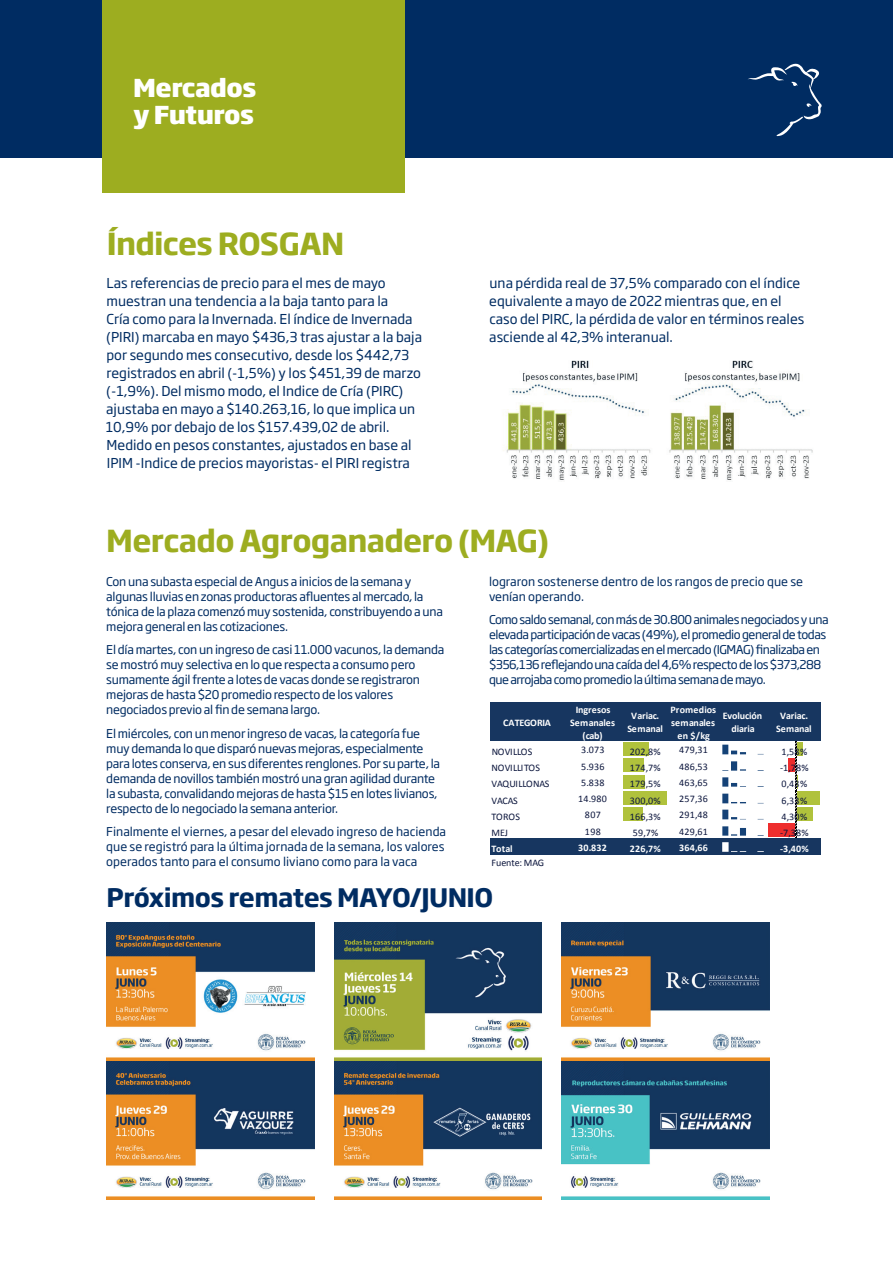
<style>
.page{position:relative;width:893px;height:1263px;background:#fff}
.page>*{position:absolute;margin:0;border:0;box-sizing:border-box;transform-origin:0 0}
.t1{font:700 30px "Soho Gothic Pro";letter-spacing:-.025em;color:#9dad20}
.t2{font:700 25.2px "Soho Gothic Pro";letter-spacing:-.025em;color:#002c62}
.t3{font:800 24.45px/27.2px "Soho Gothic Pro";letter-spacing:-.02em;color:#fff}
.t4{font:13.5px/18px "Soho Gothic Pro";color:#002c62}
.t5{font:12px/15px "Soho Gothic Pro";letter-spacing:-.02em;color:#002c62}
.t6{font:12px/15px "Soho Gothic Pro";letter-spacing:-.04em;color:#002c62}
.t7{font:12px/15px "Soho Gothic Pro";color:#002c62}
.t8{font:10.05px "Calibri";letter-spacing:.03em;color:#0c163d}
.t9{font:700 10.05px/13.2px "Calibri";color:#fff;text-align:center}
.t10{font:10.05px "Calibri";letter-spacing:-.03em;color:#0c163d}
.t11{font:10.05px "Calibri";letter-spacing:-.01em;color:#0c163d}
.t12{font:700 10.05px "Calibri";letter-spacing:-.025em;color:#fff}
</style>
<div class="page">
<div style="left:0;top:0;width:893px;height:157px;background:#002c62"></div>
<svg style="left:748px;top:64px;width:74px;height:73px"></svg>
<div style="left:102px;top:0;width:303px;height:193px;background:#9dad20"></div>
<img style="left:107px;top:922px;width:207px;height:277px">
<img style="left:334px;top:922px;width:208px;height:277px">
<img style="left:562px;top:922px;width:207px;height:277px">
<div style="left:490px;top:702px;width:332px;height:40px;background:#173660"></div>
<hr style="left:821px;top:702px;width:1px;height:40px;background:#fff">
<div style="left:490px;top:741px;width:332px;height:17px;background:#fff"></div>
<div style="left:623px;top:743px;width:26px;height:13px;background:#b0c23c"></div>
<img style="left:722px;top:744px;width:42px;height:11px">
<div style="left:796px;top:743px;width:6px;height:13px;background:#b0c23c"></div>
<div style="left:623px;top:759px;width:21px;height:13px;background:#b0c23c"></div>
<div style="left:788px;top:759px;width:7px;height:13px;background:#ee2d2d"></div>
<div style="left:623px;top:775px;width:22px;height:13px;background:#b0c23c"></div>
<div style="left:623px;top:791px;width:44px;height:13px;background:#b0c23c"></div>
<div style="left:796px;top:791px;width:24px;height:13px;background:#b0c23c"></div>
<div style="left:623px;top:807px;width:20px;height:14px;background:#b0c23c"></div>
<div style="left:796px;top:807px;width:16px;height:14px;background:#b0c23c"></div>
<div style="left:768px;top:824px;width:27px;height:13px;background:#ee2d2d"></div>
<svg style="left:795px;top:741px;width:3px;height:97px"></svg>
<div style="left:490px;top:838px;width:332px;height:17px;background:#173660"></div>
<svg style="left:821px;top:838px;width:1px;height:17px"></svg>
<img style="left:503px;top:360px;width:310px;height:120px">
<h3 class="t3" style="left:133px;top:73px;width:125px">Mercados y Futuros</h3>
<h1 class="t1" style="left:107px;top:220px;width:239px">Índices ROSGAN</h1>
<p class="t4" style="left:106px;top:274px;width:318px">Las referencias de precio para el mes de mayo muestran una tendencia a la baja tanto para la<br>Cría como para la Invernada. El índice de Invernada (PIRI) marcaba en mayo $436,3 tras ajustar a la baja por segundo mes consecutivo, desde los $442,73 registrados en abril (-1,5%) y los $451,39 de marzo (-1,9%). Del mismo modo, el Indice de Cría (PIRC) ajustaba en mayo a $140.263,16, lo que implica un 10,9% por debajo de los $157.439,02 de abril.<br>Medido en pesos constantes, ajustados en base al IPIM -Indice de precios mayoristas- el PIRI registra</p>
<p class="t4" style="left:489px;top:274px;width:317px">una pérdida real de 37,5% comparado con el índice equivalente a mayo de 2022 mientras que, en el caso del PIRC, la pérdida de valor en términos reales asciende al 42,3% interanual.</p>
<h1 class="t1" style="left:106px;top:517px;width:444px">Mercado Agroganadero (MAG)</h1>
<p class="t5" style="left:106px;top:573px;width:338px">Con una subasta especial de Angus a inicios de la semana y algunas lluvias en zonas productoras afluentes al mercado, la tónica de la plaza comenzó muy sostenida, constribuyendo a una mejora general en las cotizaciones.</p>
<p class="t5" style="left:106px;top:641px;width:339px">El día martes, con un ingreso de casi 11.000 vacunos, la demanda se mostró muy selectiva en lo que respecta a consumo pero sumamente ágil frente a lotes de vacas donde se registraron mejoras de hasta $20 promedio respecto de los valores negociados previo al fin de semana largo.</p>
<p class="t5" style="left:106px;top:725px;width:335px">El miércoles, con un menor ingreso de vacas, la categoría fue muy demanda lo que disparó nuevas mejoras, especialmente para lotes conserva, en sus diferentes renglones. Por su parte, la demanda de novillos también mostró una gran agilidad durante la subasta, convalidando mejoras de hasta $15 en lotes livianos, respecto de lo negociado la semana anterior.</p>
<p class="t7" style="left:106px;top:823px;width:341px">Finalmente el viernes, a pesar del elevado ingreso de hacienda que se registró para la última jornada de la semana, los valores operados tanto para el consumo liviano como para la vaca</p>
<p class="t7" style="left:489px;top:573px;width:316px">lograron sostenerse dentro de los rangos de precio que se venían operando.</p>
<p class="t6" style="left:489px;top:611px;width:341px">Como saldo semanal, con más de 30.800 animales negociados y una elevada participación de vacas (49%), el promedio general de todas las categorías comercializadas en el mercado (IGMAG) finalizaba en $356,136 reflejando una caída del 4,6% respecto de los $373,288 que arrojaba como promedio la última semana de mayo.</p>
<p class="t12" style="left:503px;top:715px;width:49px">CATEGORIA</p>
<p class="t9" style="left:570px;top:702px;width:46px">Ingresos<br>Semanales (cab)</p>
<p class="t9" style="left:627px;top:708px;width:37px">Variac.<br>Semanal</p>
<p class="t9" style="left:670px;top:702px;width:47px">Promedios semanales en $/kg</p>
<p class="t9" style="left:723px;top:708px;width:41px">Evolución diaria</p>
<p class="t9" style="left:776px;top:708px;width:37px">Variac.<br>Semanal</p>
<p class="t10" style="left:492px;top:745px;width:42px">NOVILLOS</p>
<p class="t8" style="left:581px;top:743px;width:25px">3.073</p>
<p class="t8" style="left:630px;top:745px;width:33px">202,8%</p>
<p class="t8" style="left:679px;top:743px;width:30px">479,31</p>
<p class="t8" style="left:781px;top:745px;width:27px">1,58%</p>
<p class="t10" style="left:492px;top:761px;width:50px">NOVILLITOS</p>
<p class="t8" style="left:581px;top:759px;width:25px">5.936</p>
<p class="t8" style="left:630px;top:761px;width:33px">174,7%</p>
<p class="t8" style="left:679px;top:759px;width:30px">486,53</p>
<p class="t8" style="left:780px;top:761px;width:30px">-1,78%</p>
<p class="t10" style="left:492px;top:777px;width:59px">VAQUILLONAS</p>
<p class="t8" style="left:581px;top:776px;width:25px">5.838</p>
<p class="t8" style="left:630px;top:777px;width:33px">179,5%</p>
<p class="t8" style="left:679px;top:776px;width:30px">463,65</p>
<p class="t8" style="left:781px;top:777px;width:27px">0,43%</p>
<p class="t8" style="left:492px;top:793px;width:28px">VACAS</p>
<p class="t8" style="left:578px;top:792px;width:30px">14.980</p>
<p class="t8" style="left:630px;top:793px;width:33px">300,0%</p>
<p class="t8" style="left:679px;top:792px;width:30px">257,36</p>
<p class="t8" style="left:781px;top:793px;width:27px">6,33%</p>
<p class="t8" style="left:492px;top:810px;width:30px">TOROS</p>
<p class="t8" style="left:585px;top:808px;width:17px">807</p>
<p class="t8" style="left:630px;top:810px;width:33px">166,3%</p>
<p class="t8" style="left:679px;top:808px;width:30px">291,48</p>
<p class="t8" style="left:781px;top:810px;width:27px">4,30%</p>
<p class="t8" style="left:492px;top:826px;width:18px">MEJ</p>
<p class="t8" style="left:585px;top:824px;width:17px">198</p>
<p class="t8" style="left:633px;top:826px;width:27px">59,7%</p>
<p class="t8" style="left:679px;top:824px;width:30px">429,61</p>
<p class="t8" style="left:780px;top:826px;width:30px">-7,38%</p>
<p class="t9" style="left:492px;top:842px;width:22px">Total</p>
<p class="t9" style="left:578px;top:840px;width:30px">30.832</p>
<p class="t9" style="left:630px;top:842px;width:33px">226,7%</p>
<p class="t9" style="left:679px;top:840px;width:30px">364,66</p>
<p class="t9" style="left:780px;top:842px;width:30px">-3,40%</p>
<p class="t11" style="left:492px;top:855px;width:54px">Fuente: MAG</p>
<h2 class="t2" style="left:106px;top:878px;width:388px">Próximos remates MAYO/JUNIO</h2>
</div>
